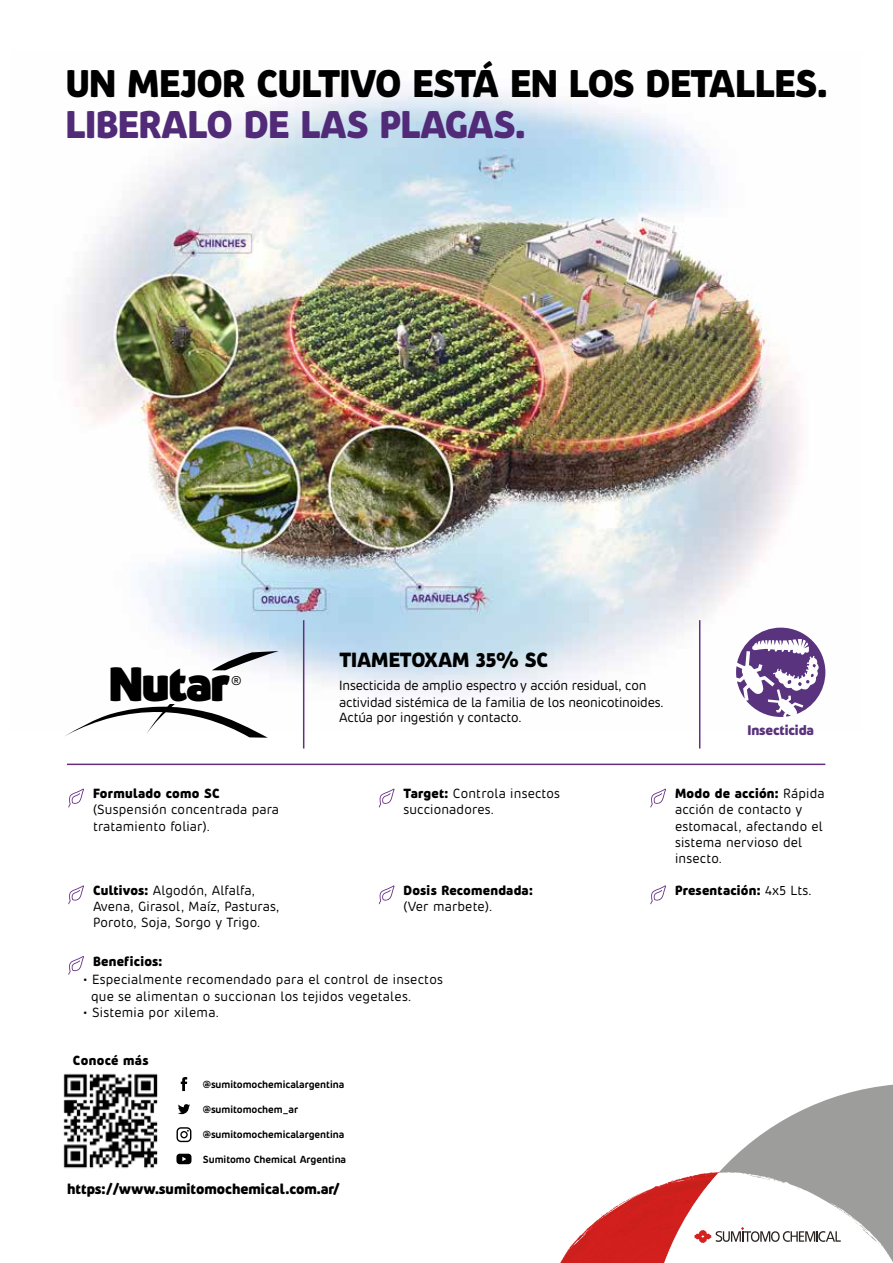
<style>
.page{position:relative;width:893px;height:1263px;background:#fff}
.page>*{position:absolute;margin:0;border:0;box-sizing:border-box;transform-origin:0 0}
.t1{font:800 48.6px "Pusia";letter-spacing:-.03em;color:#000}
.t2{font:700 39px "Pusia";letter-spacing:-.02em;color:#000}
.t3{font:700 39px "Pusia";letter-spacing:-.015em;color:#512a78}
.t4{font:700 20.85px "Pusia";letter-spacing:-.01em;color:#000}
.t5{font:700 14.7px "Pusia";color:#000}
.t6{font:700 13.95px "Pusia";letter-spacing:-.01em;color:#59337d}
.t7{font:13.5px/16.2px "Pusia";letter-spacing:.015em;color:#000}
.t8{font:13.5px/15.6px "Pusia";letter-spacing:-.01em;color:#000}
.t9{font:700 13.5px "Pusia";letter-spacing:.015em;color:#000}
.t10{font:12.9px "Pusia";color:#000}
.t11{font:600 10.5px "Pusia";letter-spacing:-.005em;color:#000}
.s1{font-weight:700}
.s2{font-weight:400}
</style>
<div class="page">
<img style="left:67px;top:90px;width:759px;height:641px">
<svg style="left:560px;top:1084px;width:333px;height:179px"></svg>
<img style="left:610px;top:1245px;width:34px;height:14px">
<img style="left:588px;top:1250px;width:50px;height:3px">
<img style="left:589px;top:1257px;width:35px;height:6px">
<img style="left:576px;top:1262px;width:33px;height:1px">
<img style="left:630px;top:1223px;width:38px;height:7px">
<img style="left:591px;top:1228px;width:72px;height:4px">
<img style="left:595px;top:1235px;width:68px;height:10px">
<img style="left:591px;top:1243px;width:70px;height:2px">
<img style="left:662px;top:1200px;width:33px;height:6px">
<img style="left:616px;top:1209px;width:72px;height:3px">
<img style="left:610px;top:1221px;width:59px;height:2px">
<img style="left:661px;top:1180px;width:44px;height:13px">
<img style="left:700px;top:1173px;width:18px;height:4px">
<img style="left:63px;top:1073px;width:95px;height:95px">
<svg style="left:181px;top:1077px;width:6px;height:14px"></svg>
<svg style="left:176px;top:1154px;width:15px;height:10px"></svg>
<svg style="left:178px;top:1104px;width:12px;height:10px"></svg>
<svg style="left:176px;top:1127px;width:15px;height:15px"></svg>
<hr style="left:303px;top:620px;width:1px;height:128px;background:#642f80">
<hr style="left:699px;top:620px;width:1px;height:128px;background:#642f80">
<hr style="left:67px;top:764px;width:758px;height:1px;background:#642f80">
<svg style="left:736px;top:628px;width:89px;height:89px"></svg>
<svg style="left:68px;top:789px;width:16px;height:18px"></svg>
<svg style="left:379px;top:789px;width:16px;height:18px"></svg>
<svg style="left:650px;top:789px;width:16px;height:18px"></svg>
<svg style="left:68px;top:885px;width:16px;height:19px"></svg>
<svg style="left:379px;top:885px;width:16px;height:19px"></svg>
<svg style="left:650px;top:885px;width:16px;height:19px"></svg>
<svg style="left:68px;top:956px;width:16px;height:19px"></svg>
<svg style="left:212px;top:651px;width:67px;height:19px"></svg>
<svg style="left:65px;top:704px;width:203px;height:34px"></svg>
<h2 class="t2" style="left:65px;top:54px;width:764px">UN MEJOR CULTIVO ESTÁ EN LOS DETALLES.</h2>
<h2 class="t3" style="left:65px;top:96px;width:462px">LIBERALO DE LAS PLAGAS.</h2>
<h1 class="t1" style="left:109px;top:647px;width:123px">Nutar</h1>
<p class="t10" style="left:231px;top:671px;width:12px">®</p>
<p class="t9" style="left:93px;top:784px;width:128px">Formulado como SC</p>
<p class="t7" style="left:93px;top:801px;width:188px">(Suspensión concentrada para tratamiento foliar).</p>
<h3 class="t4" style="left:339px;top:644px;width:210px">TIAMETOXAM 35% SC</h3>
<p class="t8" style="left:339px;top:677px;width:326px">Insecticida de amplio espectro y acción residual, con actividad sistémica de la familia de los neonicotinoides.<br>Actúa por ingestión y contacto.</p>
<p class="t6" style="left:747px;top:720px;width:68px">Insecticida</p>
<p class="t7" style="left:404px;top:785px;width:158px"><span class="s1">Target:</span> Controla insectos succionadores.</p>
<p class="t7" style="left:675px;top:785px;width:151px"><span class="s1">Modo de acción:</span> Rápida acción de contacto y estomacal, afectando el sistema nervioso del insecto.</p>
<p class="t7" style="left:93px;top:881px;width:188px"><span class="s1">Cultivos:</span> Algodón, Alfalfa,<br>Avena, Girasol, Maíz, Pasturas,<br>Poroto, Soja, Sorgo y Trigo.</p>
<p class="t9" style="left:404px;top:880px;width:131px">Dosis Recomendada:</p>
<p class="t7" style="left:404px;top:898px;width:90px">(Ver marbete).</p>
<p class="t9" style="left:93px;top:951px;width:71px">Beneficios:</p>
<p class="t7" style="left:91px;top:971px;width:353px;text-indent:-8px">• Especialmente recomendado para el control de insectos que se alimentan o succionan los tejidos vegetales.</p>
<p class="t7" style="left:83px;top:1003px;width:137px">• Sistemia por xilema.</p>
<p class="t9" style="left:73px;top:1050px;width:77px">Conocé más</p>
<p class="t11" style="left:203px;top:1077px;width:143px">@sumitomochemicalargentina</p>
<p class="t11" style="left:203px;top:1102px;width:97px">@sumitomochem_ar</p>
<p class="t11" style="left:203px;top:1127px;width:143px">@sumitomochemicalargentina</p>
<p class="t11" style="left:203px;top:1152px;width:145px">Sumitomo Chemical Argentina</p>
<p class="t5" style="left:67px;top:1178px;width:275px">https://www.sumitomochemical.com.ar/</p>
<p class="t9" style="left:675px;top:880px;width:138px">Presentación: <span class="s2">4x5 Lts.</span></p>
</div>
